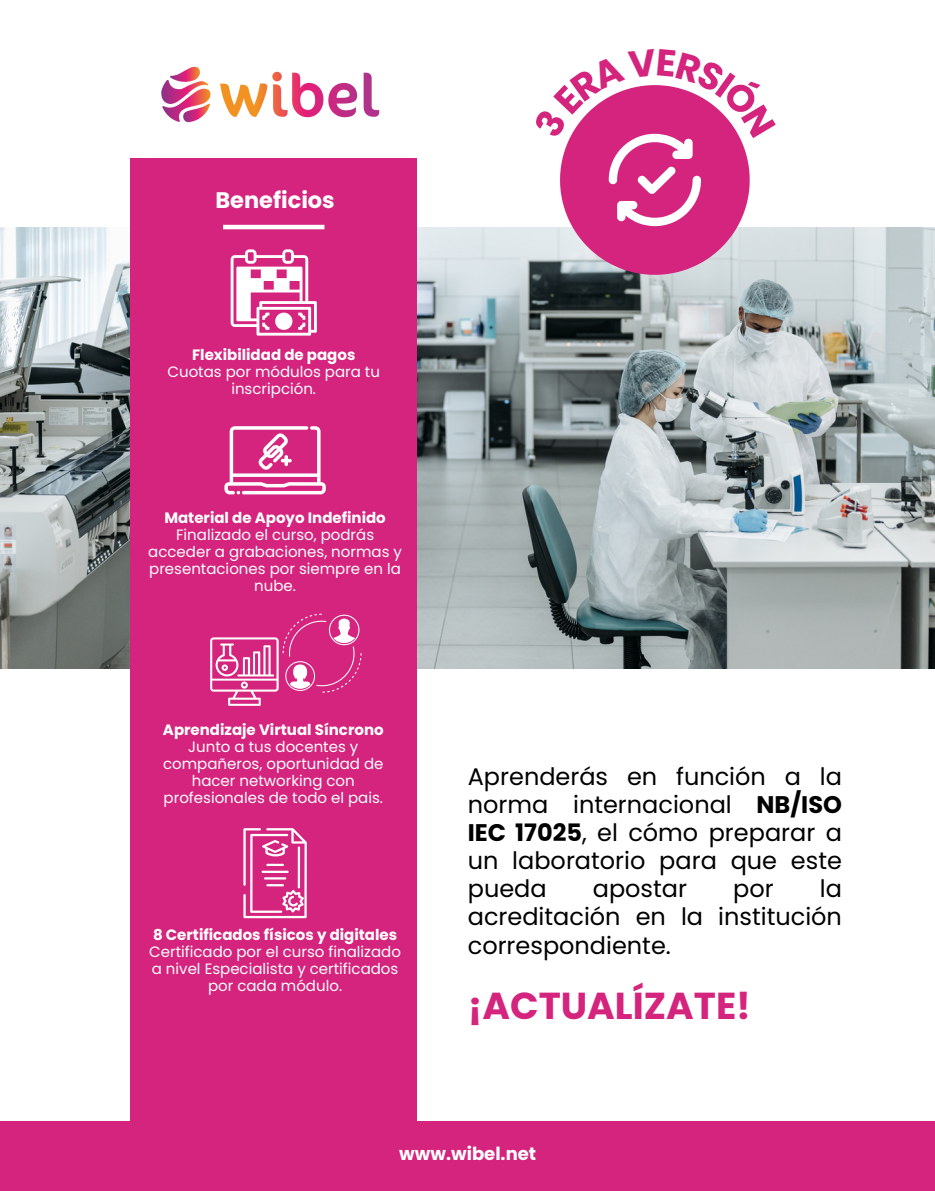
<style>
.page{position:relative;width:935px;height:1191px;background:#fff}
.page>*{position:absolute;margin:0;border:0;box-sizing:border-box;transform-origin:0 0}
.t1{font:700 37.5px "Poppins";color:#d4247d}
.t2{font:24px/28.2px "Poppins";color:#000;text-align:justify}
.t3{font:700 22.5px "Poppins";color:#fff}
.t4{font:700 18px "Poppins";color:#fff}
.t5{font:15px/16.8px "Poppins";color:#fff;text-align:center}
.t6{font:700 15px "Poppins";color:#fff}
.s1{font-weight:700}
</style>
<div class="page">
<img style="left:0;top:227px;width:935px;height:441px">
<div style="left:131px;top:158px;width:286px;height:985px;background:#d4247d"></div>
<svg style="left:224px;top:426px;width:102px;height:68px"></svg>
<hr style="left:223px;top:225px;width:101px;height:4px;background:#fff">
<svg style="left:243px;top:828px;width:63px;height:90px"></svg>
<svg style="left:210px;top:613px;width:151px;height:92px"></svg>
<svg style="left:231px;top:249px;width:86px;height:86px"></svg>
<img style="left:161px;top:66px;width:219px;height:57px">
<div style="left:0;top:1121px;width:935px;height:69px;background:#d4247d"></div>
<svg style="left:532px;top:85px;width:244px;height:190px"></svg>
<p class="t3" style="left:215px;top:185px;width:121px">Beneficios</p>
<p class="t6" style="left:192px;top:344px;width:165px">Flexibilidad de pagos</p>
<p class="t5" style="left:167px;top:363px;width:214px">Cuotas por módulos para tu inscripción.</p>
<p class="t6" style="left:164px;top:507px;width:223px">Material de Apoyo Indefinido</p>
<h2 class="t5" style="left:148px;top:526px;width:255px">Finalizado el curso, podrás acceder a grabaciones, normas y presentaciones por siempre en la nube.</h2>
<p class="t6" style="left:163px;top:719px;width:222px">Aprendizaje Virtual Síncrono</p>
<p class="t5" style="left:163px;top:738px;width:222px">Junto a tus docentes y compañeros, oportunidad de hacer networking con profesionales de todo el pais.</p>
<p class="t6" style="left:153px;top:924px;width:246px">8 Certificados físicos y digitales</p>
<p class="t5" style="left:149px;top:943px;width:253px">Certificado por el curso finalizado a nivel Especialista y certificados por cada módulo.</p>
<p class="t2" style="left:468px;top:762px;width:376px">Aprenderás en función a la norma internacional <span class="s1">NB/ISO IEC 17025</span>, el cómo preparar a un laboratorio para que este pueda</p>
<p class="t2" style="left:468px;top:874px;width:376px;text-indent:352px">la acreditación en la institución correspondiente.</p>
<p class="t2" style="left:593px;top:874px;width:96px">apostar</p>
<p class="t2" style="left:733px;top:874px;width:42px">por</p>
<h1 class="t1" style="left:468px;top:979px;width:285px">¡ACTUALÍZATE!</h1>
<p class="t4" style="left:399px;top:1140px;width:138px">www.wibel.net</p>
</div>
